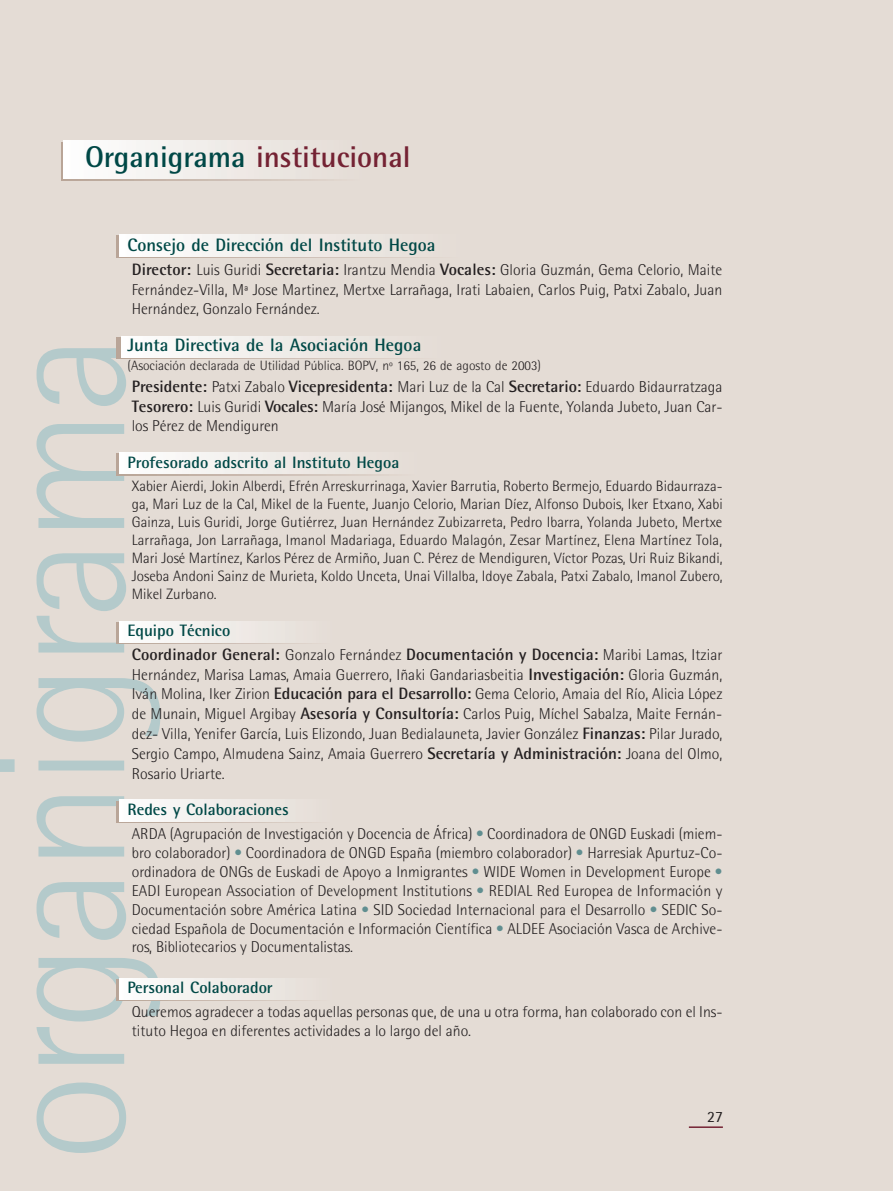
<style>
.page{position:relative;width:893px;height:1191px;background:#e4dcd5}
.page>*{position:absolute;margin:0;border:0;box-sizing:border-box;transform-origin:0 0}
.t1{font:300 180px "Rotis Semi Sans";letter-spacing:-.025em;color:#b4cacb}
.t2{font:700 30px "Rotis Semi Sans";color:#742233}
.t3{font:700 18px "Rotis Semi Sans";color:#004846}
.t4{font:700 16.5px/24px "Rotis Semi Sans";letter-spacing:.01em;color:#231f20}
.t5{font:700 16.5px "Rotis Semi Sans";color:#004846}
.t6{font:300 15.75px/18.9px "Rotis Semi Sans";color:#231f20;text-align:justify}
.t7{font:15.75px "Rotis Semi Sans";color:#231f20}
.t8{font:300 15px/18.1px "Rotis Semi Sans";color:#231f20;text-align:justify}
.t9{font:300 13.5px "Rotis Semi Sans";color:#231f20}
.s1{color:#004846}
.s2{font-weight:700;font-size:16.5px}
.s3{font-weight:300;font-size:15.75px}
.s4{color:#608e90}
</style>
<div class="page">
<hr style="left:689px;top:1126px;width:34px;height:2px;background:#742233">
<svg style="left:62px;top:142px;width:259px;height:39px"></svg>
<div style="left:64px;top:140px;width:297px;height:39px;background:linear-gradient(to right,#fefefe,#e4dcd5)"></div>
<div style="left:117px;top:236px;width:340px;height:21px;background:#b9a598"></div>
<div style="left:119px;top:235px;width:340px;height:21px;background:linear-gradient(to right,#fefefe,#e4dcd5)"></div>
<svg style="left:117px;top:337px;width:278px;height:22px"></svg>
<div style="left:121px;top:336px;width:319px;height:21px;background:linear-gradient(to right,#fefefe,#e4dcd5)"></div>
<div style="left:117px;top:454px;width:298px;height:21px;background:#b9a598"></div>
<div style="left:119px;top:452px;width:298px;height:22px;background:linear-gradient(to right,#fefefe,#e4dcd5)"></div>
<div style="left:117px;top:622px;width:213px;height:21px;background:#b9a698"></div>
<div style="left:119px;top:621px;width:213px;height:21px;background:linear-gradient(to right,#fdfefe,#e4dcd5)"></div>
<div style="left:117px;top:801px;width:213px;height:21px;background:#b9a698"></div>
<div style="left:119px;top:800px;width:213px;height:21px;background:linear-gradient(to right,#fdfefe,#e4dcd5)"></div>
<div style="left:117px;top:979px;width:213px;height:21px;background:#b9a698"></div>
<div style="left:119px;top:978px;width:213px;height:21px;background:linear-gradient(to right,#fdfefe,#e4dcd5)"></div>
<h2 class="t2" style="left:85px;top:147px;width:327px"><span class="s1">Organigrama</span> institucional</h2>
<p class="t3" style="left:128px;top:238px;width:310px">Consejo de Dirección del Instituto Hegoa</p>
<p class="t6" style="left:132px;top:262px;width:592px"><span class="s2">Director:</span> Luis Guridi <span class="s2">Secretaria:</span> Irantzu Mendia <span class="s2">Vocales:</span> Gloria Guzmán, Gema Celorio, Maite Fernández-Villa, Mª Jose Martinez, Mertxe Larrañaga, Irati Labaien, Carlos Puig, Patxi Zabalo, Juan Hernández, Gonzalo Fernández.</p>
<p class="t3" style="left:128px;top:339px;width:295px">Junta Directiva de la Asociación Hegoa</p>
<p class="t9" style="left:128px;top:360px;width:415px">(Asociación declarada de Utilidad Pública. BOPV, nº 165, 26 de agosto de 2003)</p>
<p class="t6" style="left:132px;top:379px;width:592px;line-height:19.5px"><span class="s2">Presidente:</span> Patxi Zabalo <span class="s2">Vicepresidenta:</span> Mari Luz de la Cal <span class="s2">Secretario:</span> Eduardo Bidaurratzaga <span class="s2">Tesorero:</span> Luis Guridi <span class="s2">Vocales:</span> María José Mijangos, Mikel de la Fuente, Yolanda Jubeto, Juan Car&shy;los Pérez de Mendiguren</p>
<p class="t5" style="left:128px;top:456px;width:273px">Profesorado adscrito al Instituto Hegoa</p>
<p class="t8" style="left:132px;top:478px;width:592px">Xabier Aierdi, Jokin Alberdi, Efrén Arreskurrinaga, Xavier Barrutia, Roberto Bermejo, Eduardo Bidaurraza&shy;ga, Mari Luz de la Cal, Mikel de la Fuente, Juanjo Celorio, Marian Díez, Alfonso Dubois, Iker Etxano, Xabi Gainza, Luis Guridi, Jorge Gutiérrez, Juan Hernández Zubizarreta, Pedro Ibarra, Yolanda Jubeto, Mertxe Larrañaga, Jon Larrañaga, Imanol Madariaga, Eduardo Malagón, Zesar Martínez, Elena Martínez Tola, Mari José Martínez, Karlos Pérez de Armiño, Juan C. Pérez de Mendiguren, Víctor Pozas, Uri Ruiz Bikandi, Joseba Andoni Sainz de Murieta, Koldo Unceta, Unai Villalba, Idoye Zabala, Patxi Zabalo, Imanol Zubero, Mikel Zurbano.</p>
<p class="t4" style="left:128px;top:620px;width:596px"><span class="s1">Equipo Técnico<br></span>Coordinador General: <span class="s3">Gonzalo Fernández</span> Documentación y Docencia: <span class="s3">Maribi Lamas, Itziar</span></p>
<p class="t6" style="left:132px;top:666px;width:592px;line-height:19.8px">Hernández, Marisa Lamas, Amaia Guerrero, Iñaki Gandariasbeitia <span class="s2">Investigación:</span> Gloria Guzmán, Iván Molina, Iker Zirion <span class="s2">Educación para el Desarrollo:</span> Gema Celorio, Amaia del Río, Alicia López de Munain, Miguel Argibay <span class="s2">Asesoría y Consultoría:</span> Carlos Puig, Míchel Sabalza, Maite Fernán&shy;dez- Villa, Yenifer García, Luis Elizondo, Juan Bedialauneta, Javier González <span class="s2">Finanzas:</span> Pilar Jurado, Sergio Campo, Almudena Sainz, Amaia Guerrero <span class="s2">Secretaría y Administración:</span> Joana del Olmo, Rosario Uriarte.</p>
<p class="t5" style="left:128px;top:804px;width:163px">Redes y Colaboraciones</p>
<p class="t6" style="left:132px;top:825px;width:592px">ARDA (Agrupación de Investigación y Docencia de África) <span class="s4">•</span> Coordinadora de ONGD Euskadi (miem&shy;bro colaborador) <span class="s4">•</span> Coordinadora de ONGD España (miembro colaborador) <span class="s4">•</span> Harresiak Apurtuz-Co&shy;ordinadora de ONGs de Euskadi de Apoyo a Inmigrantes <span class="s4">•</span> WIDE Women in Development Europe <span class="s4">• </span>EADI European Association of Development Institutions <span class="s4">•</span> REDIAL Red Europea de Información y Documentación sobre América Latina <span class="s4">•</span> SID Sociedad Internacional para el Desarrollo <span class="s4">•</span> SEDIC So&shy;ciedad Española de Documentación e Información Científica <span class="s4">•</span> ALDEE Asociación Vasca de Archive&shy;ros, Bibliotecarios y Documentalistas.</p>
<p class="t5" style="left:128px;top:981px;width:147px">Personal Colaborador</p>
<p class="t6" style="left:132px;top:1003px;width:592px">Queremos agradecer a todas aquellas personas que, de una u otra forma, han colaborado con el Ins&shy;tituto Hegoa en diferentes actividades a lo largo del año.</p>
<h1 class="t1" style="left:0;top:1161px;width:829px;rotate:-90deg">organigrama</h1>
<p class="t7" style="left:707px;top:1111px;width:17px">27</p>
</div>
